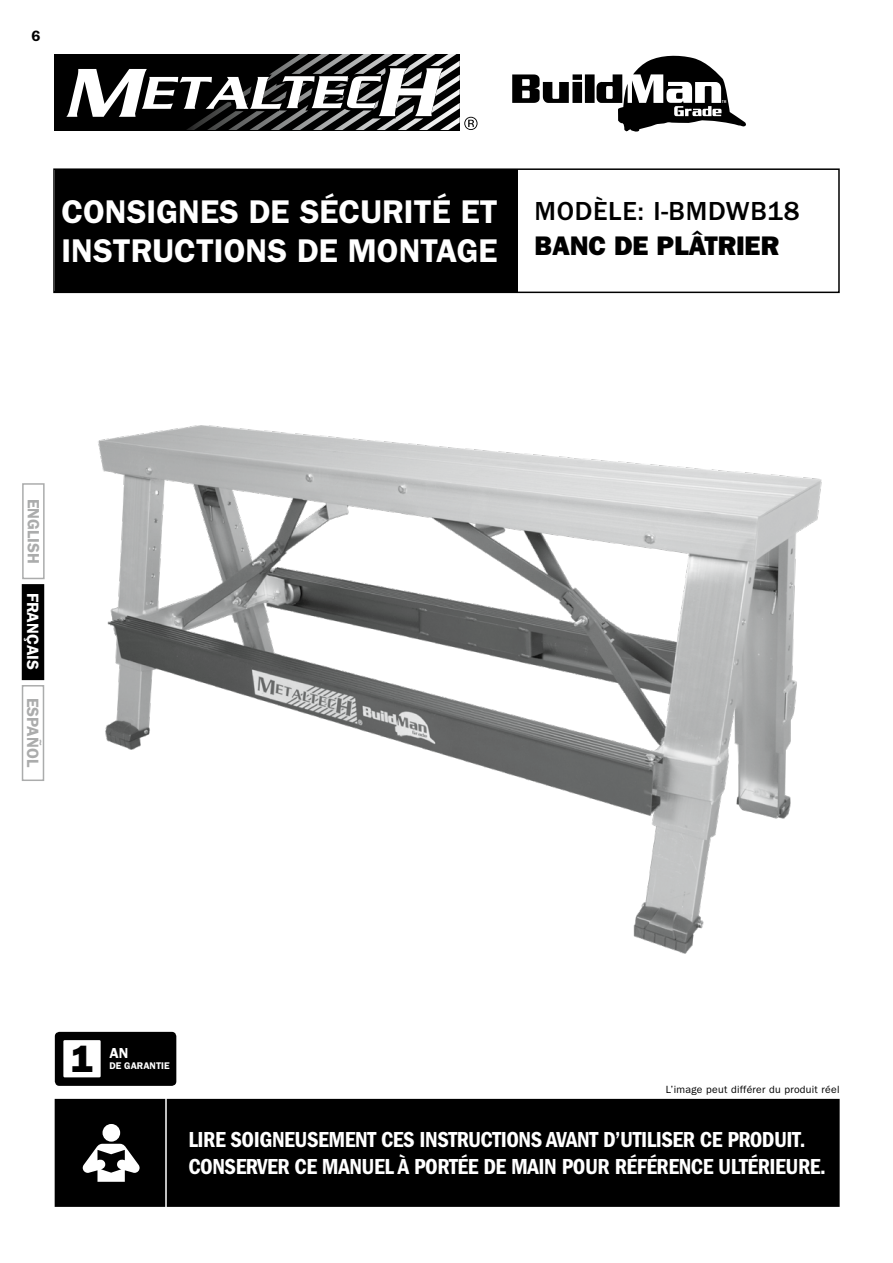
<style>
.page{position:relative;width:893px;height:1263px;background:#fff}
.page>*{position:absolute;margin:0;border:0;box-sizing:border-box;transform-origin:0 0}
.t1{font:37.8px "ITC Franklin Gothic Std Hvy";color:#000}
.t2{font:600 33px/39px "ITC Franklin Gothic Std";color:#fff}
.t3{font:500 27px "ITC Franklin Gothic Std";letter-spacing:.025em;color:#000}
.t4{font:27px "ITC Franklin Gothic Std Hvy";letter-spacing:-.005em;color:#000}
.t5{font:22.5px/26.2px "ITC Franklin Gothic Std Dm Cd";letter-spacing:-.02em;color:#fff}
.t6{font:600 16.5px "ITC Franklin Gothic Std";color:#abacac}
.t7{font:600 16.5px "ITC Franklin Gothic Std";color:#fff}
.t8{font:600 15px "ITC Franklin Gothic Std";color:#000}
.t9{font:600 14.55px "ITC Franklin Gothic Std";color:#fff}
.t10{font:10.5px "ITC Franklin Gothic Std";letter-spacing:.025em;color:#000}
.t11{font:600 9.75px "ITC Franklin Gothic Std";color:#fff}
</style>
<div class="page">
<div style="left:53px;top:168px;width:787px;height:125px;border:2px solid #000"></div>
<div style="left:55px;top:169px;width:462px;height:123px;background:#000"></div>
<div style="left:56px;top:1100px;width:782px;height:105px;background:#000"></div>
<div style="left:55px;top:1099px;width:785px;height:108px;border:3px solid #000"></div>
<div style="left:103px;top:1124px;width:17px;height:17px;background:#fff;border-radius:50%"></div>
<svg style="left:83px;top:1144px;width:57px;height:38px"></svg>
<hr style="left:165px;top:1094px;width:2px;height:115px;background:#fff">
<div style="left:54px;top:54px;width:406px;height:76px;background:#000"></div>
<svg style="left:66px;top:54px;width:411px;height:76px"></svg>
<svg style="left:512px;top:55px;width:234px;height:76px"></svg>
<div style="left:55px;top:1032px;width:121px;height:54px;background:#000;border-radius:5px"></div>
<div style="left:63px;top:1040px;width:38px;height:37px;background:#fff"></div>
<img style="left:98px;top:425px;width:724px;height:529px">
<div style="left:22px;top:483px;width:23px;height:96px;border:2px solid #abacac"></div>
<div style="left:23px;top:585px;width:20px;height:94px;background:#000"></div>
<div style="left:22px;top:584px;width:22px;height:96px;border:2px solid #000"></div>
<div style="left:22px;top:685px;width:22px;height:96px;border:2px solid #abacac"></div>
<p class="t8" style="left:32px;top:26px;width:10px">6</p>
<h2 class="t2" style="left:61px;top:192px;width:438px">CONSIGNES DE SÉCURITÉ ET<br>INSTRUCTIONS DE MONTAGE</h2>
<p class="t3" style="left:534px;top:195px;width:267px">MODÈLE: I-BMDWB18</p>
<p class="t4" style="left:534px;top:230px;width:246px">BANC DE PLÂTRIER</p>
<p class="t6" style="left:43px;top:498px;width:67px;rotate:90deg">ENGLISH</p>
<p class="t7" style="left:42px;top:593px;width:79px;rotate:90deg">FRANÇAIS</p>
<p class="t6" style="left:42px;top:697px;width:71px;rotate:90deg">ESPAÑOL</p>
<h1 class="t1" style="left:71px;top:1037px;width:24px">1</h1>
<p class="t9" style="left:109px;top:1045px;width:20px">AN</p>
<p class="t11" style="left:109px;top:1060px;width:62px">DE GARANTIE</p>
<p class="t10" style="left:666px;top:1083px;width:175px">L’image peut différer du produit réel</p>
<p class="t5" style="left:188px;top:1127px;width:639px">LIRE SOIGNEUSEMENT CES INSTRUCTIONS AVANT D’UTILISER CE PRODUIT.<br>CONSERVER CE MANUEL À PORTÉE DE MAIN POUR RÉFÉRENCE ULTÉRIEURE.</p>
</div>
